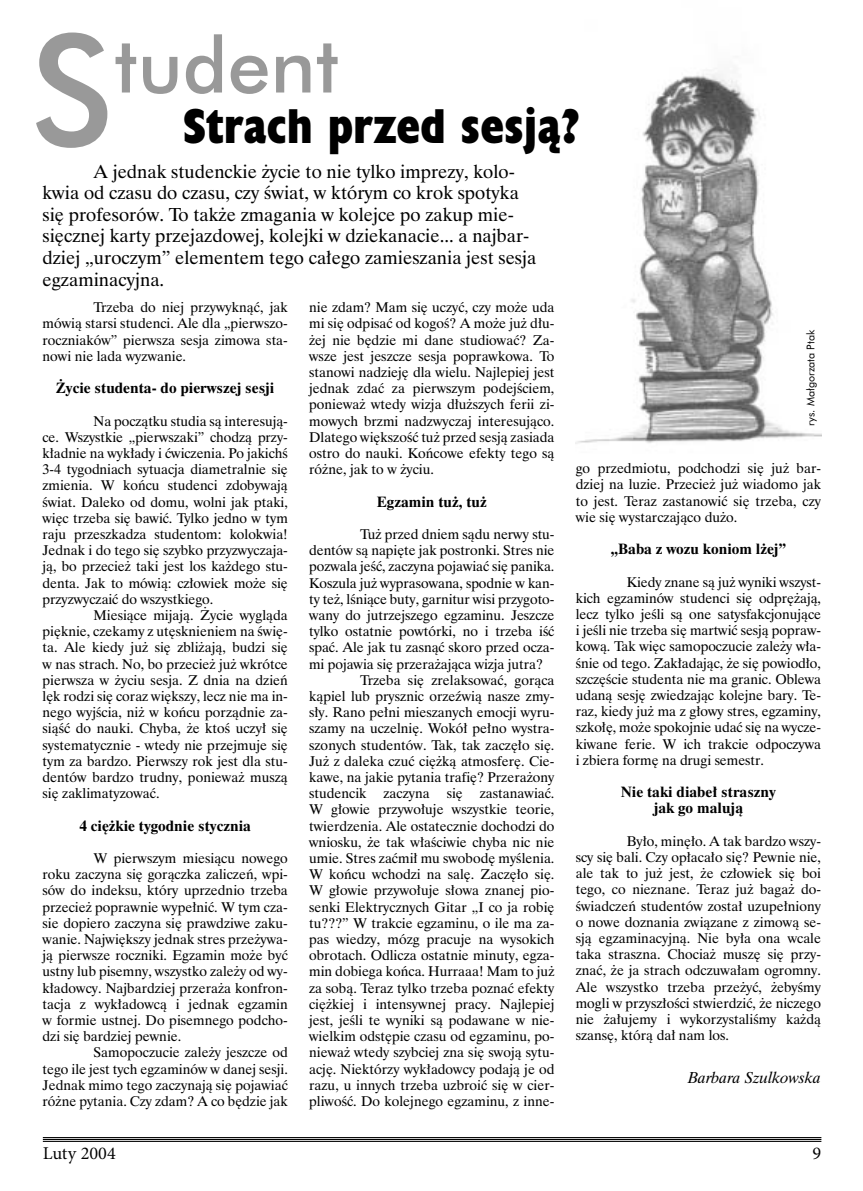
<style>
.page{position:relative;width:863px;height:1191px;background:#fff}
.page>*{position:absolute;margin:0;border:0;box-sizing:border-box;transform-origin:0 0}
.t1{font:75px "Futura Md PL";color:#999}
.t2{font:45px "Humanst 521 X Bd Cn PL";color:#000}
.t3{font:18px/21.6px "Dutch 801 Rm PL";color:#000}
.t4{font:18px "Minion Pro";color:#000}
.t5{font:italic 15px "Dutch 801 Rm PL";color:#000}
.t6{font:13.5px/16.2px "Dutch 801 Rm PL";color:#000;text-align:justify}
.t7{font:700 13.5px/16.2px "Dutch 801 Rm PL";color:#000;text-align:center}
.t8{font:10.5px "Futura Bk PL";color:#000}
.s1{font-size:150px}
</style>
<div class="page">
<hr style="left:43px;top:1137px;width:778px;height:1px;background:#000">
<hr style="left:43px;top:1139px;width:778px;height:1px;background:#000">
<hr style="left:43px;top:1141px;width:778px;height:1px;background:#000">
<img style="left:575px;top:73px;width:246px;height:371px">
<h1 class="t1" style="left:30px;top:36px;width:311px"><span class="s1">S</span>tudent</h1>
<h2 class="t2" style="left:183px;top:111px;width:398px">Strach przed sesją?</h2>
<p class="t3" style="left:43px;top:162px;width:495px;text-indent:51px">A jednak studenckie życie to nie tylko imprezy, kolo&shy;kwia od czasu do czasu, czy świat, w którym co krok spotyka się profesorów. To także zmagania w kolejce po zakup mie&shy;sięcznej karty przejazdowej, kolejki w dziekanacie... a najbar&shy;dziej „uroczym” elementem tego całego zamieszania jest sesja egzaminacyjna.</p>
<p class="t6" style="left:43px;top:301px;width:247px;text-indent:51px">Trzeba do niej przywyknąć, jak mówią starsi studenci. Ale dla „pierwszo&shy;roczniaków” pierwsza sesja zimowa sta&shy;nowi nie lada wyzwanie.</p>
<p class="t7" style="left:56px;top:381px;width:220px">Życie studenta- do pierwszej sesji</p>
<p class="t6" style="left:43px;top:414px;width:247px;text-indent:51px">Na początku studia są interesują&shy;ce. Wszystkie „pierwszaki” chodzą przy&shy;kładnie na wykłady i ćwiczenia. Po jakichś 3-4 tygodniach sytuacja diametralnie się zmienia. W końcu studenci zdobywają świat. Daleko od domu, wolni jak ptaki, więc trzeba się bawić. Tylko jedno w tym raju przeszkadza studentom: kolokwia!<br>Jednak i do tego się szybko przyzwyczaja&shy;ją, bo przecież taki jest los każdego stu&shy;denta. Jak to mówią: człowiek może się przyzwyczaić do wszystkiego.</p>
<p class="t6" style="left:43px;top:609px;width:247px;text-indent:51px">Miesiące mijają. Życie wygląda pięknie, czekamy z utęsknieniem na świę&shy;ta. Ale kiedy już się zbliżają, budzi się w nas strach. No, bo przecież już wkrótce pierwsza w życiu sesja. Z dnia na dzień lęk rodzi się coraz większy, lecz nie ma in&shy;nego wyjścia, niż w końcu porządnie za&shy;siąść do nauki. Chyba, że ktoś uczył się systematycznie - wtedy nie przejmuje się tym za bardzo. Pierwszy rok jest dla stu&shy;dentów bardzo trudny, ponieważ muszą się zaklimatyzować.</p>
<p class="t7" style="left:79px;top:819px;width:173px">4 ciężkie tygodnie stycznia</p>
<p class="t6" style="left:43px;top:852px;width:247px;text-indent:51px">W pierwszym miesiącu nowego roku zaczyna się gorączka zaliczeń, wpi&shy;sów do indeksu, który uprzednio trzeba przecież poprawnie wypełnić. W tym cza&shy;sie dopiero zaczyna się prawdziwe zaku&shy;wanie. Największy jednak stres przeżywa&shy;ją pierwsze roczniki. Egzamin może być ustny lub pisemny, wszystko zależy od wy&shy;kładowcy. Najbardziej przeraża konfron&shy;tacja z wykładowcą i jednak egzamin w formie ustnej. Do pisemnego podcho&shy;dzi się bardziej pewnie.</p>
<p class="t6" style="left:43px;top:1046px;width:247px;text-indent:51px">Samopoczucie zależy jeszcze od tego ile jest tych egzaminów w danej sesji.<br>Jednak mimo tego zaczynają się pojawiać różne pytania. Czy zdam? A co będzie jak</p>
<p class="t6" style="left:309px;top:301px;width:247px">nie zdam? Mam się uczyć, czy może uda mi się odpisać od kogoś? A może już dłu&shy;żej nie będzie mi dane studiować? Za&shy;wsze jest jeszcze sesja poprawkowa. To stanowi nadzieję dla wielu. Najlepiej jest jednak zdać za pierwszym podejściem, ponieważ wtedy wizja dłuższych ferii zi&shy;mowych brzmi nadzwyczaj interesująco.<br>Dlatego większość tuż przed sesją zasiada ostro do nauki. Końcowe efekty tego są różne, jak to w życiu.</p>
<p class="t7" style="left:377px;top:495px;width:111px">Egzamin tuż, tuż</p>
<p class="t6" style="left:360px;top:528px;width:196px">Tuż przed dniem sądu nerwy stu-</p>
<p class="t6" style="left:309px;top:544px;width:247px">dentów są napięte jak postronki. Stres nie</p>
<p class="t6" style="left:309px;top:560px;width:247px">pozwala jeść, zaczyna pojawiać się panika.</p>
<p class="t6" style="left:309px;top:576px;width:247px">Koszula już wyprasowana, spodnie w kan-</p>
<p class="t6" style="left:309px;top:592px;width:247px">ty też, lśniące buty, garnitur wisi przygoto-</p>
<p class="t6" style="left:309px;top:609px;width:247px">wany do jutrzejszego egzaminu. Jeszcze</p>
<p class="t6" style="left:309px;top:625px;width:247px">tylko ostatnie powtórki, no i trzeba iść</p>
<p class="t6" style="left:309px;top:641px;width:247px">spać. Ale jak tu zasnąć skoro przed ocza-</p>
<p class="t6" style="left:309px;top:657px;width:235px">mi pojawia się przerażająca wizja jutra?</p>
<p class="t6" style="left:360px;top:673px;width:196px">Trzeba się zrelaksować, gorąca</p>
<p class="t6" style="left:309px;top:690px;width:247px">kąpiel lub prysznic orzeźwią nasze zmy-</p>
<p class="t6" style="left:309px;top:706px;width:247px">sły. Rano pełni mieszanych emocji wyru-</p>
<p class="t6" style="left:309px;top:722px;width:247px">szamy na uczelnię. Wokół pełno wystra-</p>
<p class="t6" style="left:309px;top:738px;width:247px">szonych studentów. Tak, tak zaczęło się.</p>
<p class="t6" style="left:309px;top:754px;width:247px">Już z daleka czuć ciężką atmosferę. Cie-</p>
<p class="t6" style="left:309px;top:771px;width:247px">kawe, na jakie pytania trafię? Przerażony</p>
<p class="t6" style="left:309px;top:787px;width:59px">studencik</p>
<p class="t6" style="left:383px;top:787px;width:48px">zaczyna</p>
<p class="t6" style="left:446px;top:787px;width:18px">się</p>
<p class="t6" style="left:309px;top:787px;width:247px;text-indent:171px">zastanawiać.<br>W głowie przywołuje wszystkie teorie, twierdzenia. Ale ostatecznie dochodzi do wniosku, że tak właściwie chyba nic nie umie. Stres zaćmił mu swobodę myślenia.<br>W końcu wchodzi na salę. Zaczęło się.<br>W głowie przywołuje słowa znanej pio&shy;senki Elektrycznych Gitar „I co ja robię tu???” W trakcie egzaminu, o ile ma za&shy;pas wiedzy, mózg pracuje na wysokich obrotach. Odlicza ostatnie minuty, egza&shy;min dobiega końca. Hurraaa! Mam to już za sobą. Teraz tylko trzeba poznać efekty ciężkiej i intensywnej pracy. Najlepiej jest, jeśli te wyniki są podawane w nie&shy;wielkim odstępie czasu od egzaminu, po&shy;nieważ wtedy szybciej zna się swoją sytu&shy;ację. Niektórzy wykładowcy podają je od razu, u innych trzeba uzbroić się w cier&shy;pliwość. Do kolejnego egzaminu, z inne-</p>
<p class="t8" style="left:805px;top:426px;width:97px;rotate:-90deg">rys. Małgorzata Ptak</p>
<p class="t6" style="left:575px;top:462px;width:247px">go przedmiotu, podchodzi się już bar&shy;dziej na luzie. Przecież już wiadomo jak to jest. Teraz zastanowić się trzeba, czy wie się wystarczająco dużo.</p>
<p class="t7" style="left:610px;top:542px;width:177px">„Baba z wozu koniom lżej”</p>
<p class="t6" style="left:575px;top:575px;width:247px;text-indent:51px">Kiedy znane są już wyniki wszyst&shy;kich egzaminów studenci się odprężają, lecz tylko jeśli są one satysfakcjonujące i jeśli nie trzeba się martwić sesją popraw&shy;kową. Tak więc samopoczucie zależy wła&shy;śnie od tego. Zakładając, że się powiodło, szczęście studenta nie ma granic. Oblewa udaną sesję zwiedzając kolejne bary. Te&shy;raz, kiedy już ma z głowy stres, egzaminy, szkołę, może spokojnie udać się na wycze&shy;kiwane ferie. W ich trakcie odpoczywa i zbiera formę na drugi semestr.</p>
<p class="t7" style="left:620px;top:785px;width:157px">Nie taki diabeł straszny jak go malują</p>
<p class="t6" style="left:575px;top:834px;width:247px;text-indent:51px">Było, minęło. A tak bardzo wszy&shy;scy się bali. Czy opłacało się? Pewnie nie, ale tak to już jest, że człowiek się boi tego, co nieznane. Teraz już bagaż do&shy;świadczeń studentów został uzupełniony o nowe doznania związane z zimową se&shy;sją egzaminacyjną. Nie była ona wcale taka straszna. Chociaż muszę się przy&shy;znać, że ja strach odczuwałam ogromny.<br>Ale wszystko trzeba przeżyć, żebyśmy mogli w przyszłości stwierdzić, że niczego nie żałujemy i wykorzystaliśmy każdą szansę, którą dał nam los.</p>
<p class="t5" style="left:688px;top:1071px;width:135px">Barbara Szulkowska</p>
<h3 class="t4" style="left:43px;top:1146px;width:74px">Luty 2004</h3>
<h3 class="t4" style="left:812px;top:1146px;width:10px">9</h3>
</div>
